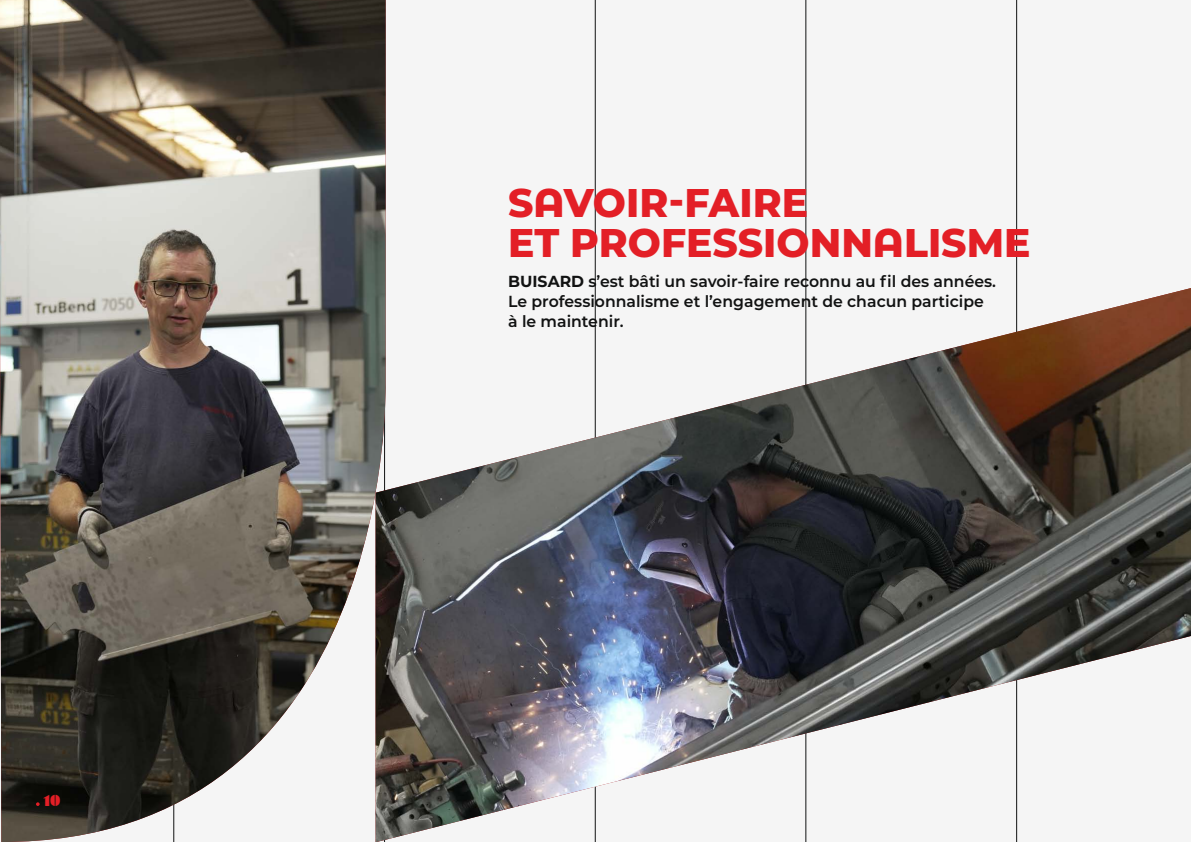
<style>
.page{position:relative;width:1191px;height:842px;background:#f5f5f5}
.page>*{position:absolute;margin:0;border:0;box-sizing:border-box;transform-origin:0 0}
.t1{font:800 40px/40px "Montserrat";color:#e31f26}
.t2{font:600 16px/20px "Montserrat";color:#111212}
.t3{font:900 14px "Futura";color:#e31f26}
.s1{font-weight:700}
</style>
<div class="page">
<hr style="left:595px;top:0;width:1px;height:842px;background:#111212">
<hr style="left:805px;top:0;width:1px;height:842px;background:#111212">
<hr style="left:1016px;top:0;width:1px;height:842px;background:#111212">
<img style="left:396px;top:288px;width:795px;height:554px">
<img style="left:0;top:0;width:396px;height:842px">
<svg style="left:36px;top:802px;width:4px;height:4px"></svg>
<p class="t3" style="left:43px;top:788px;width:19px">10</p>
<h1 class="t1" style="left:508px;top:181px;width:524px">SAVOIR-FAIRE<br>ET PROFESSIONNALISME</h1>
<p class="t2" style="left:508px;top:271px;width:489px"><span class="s1">BUISARD</span> s’est bâti un savoir-faire reconnu au fil des années.<br>Le professionnalisme et l’engagement de chacun participe à le maintenir.</p>
</div>
